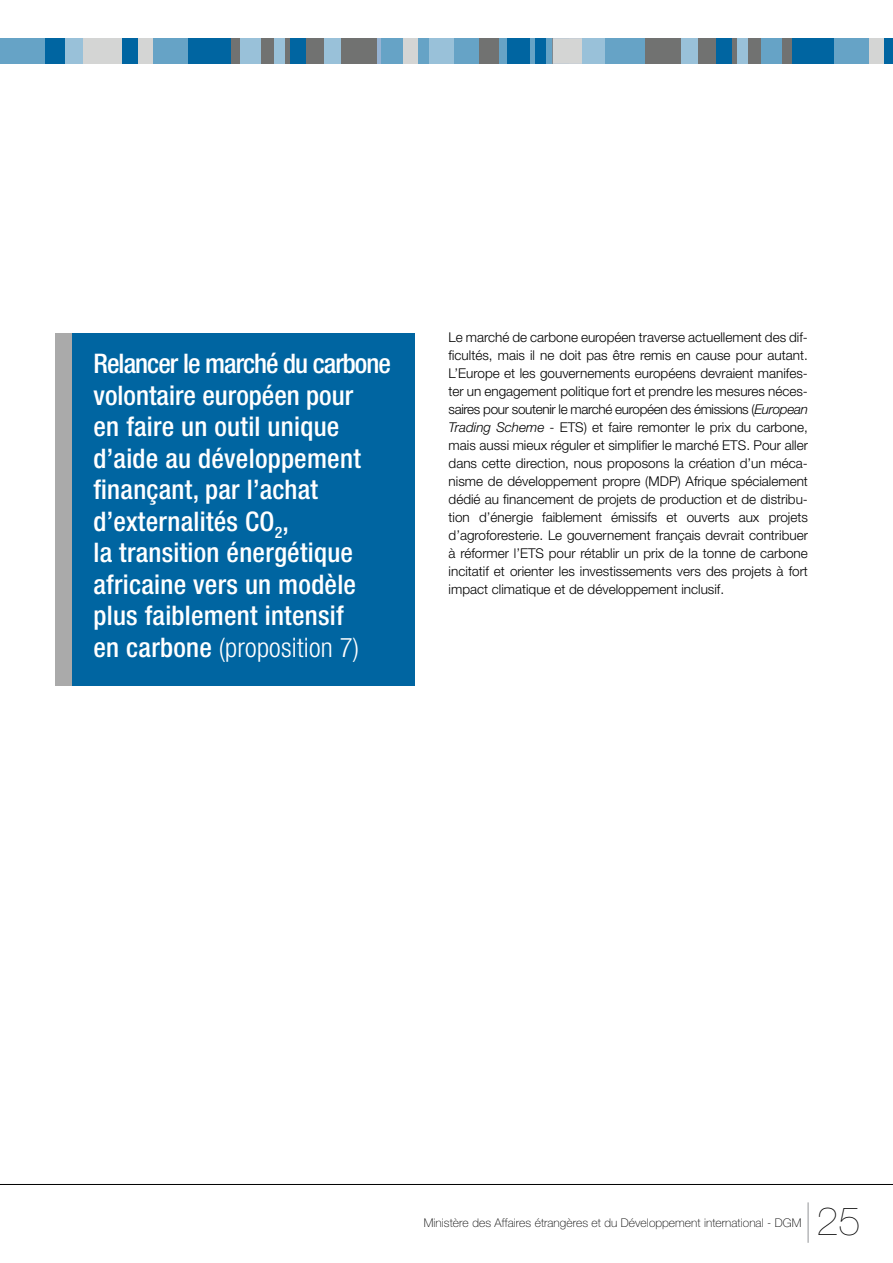
<style>
.page{position:relative;width:893px;height:1263px;background:#fff}
.page>*{position:absolute;margin:0;border:0;box-sizing:border-box;transform-origin:0 0}
.t1{font:200 39.6px "Helvetica Neue LT Std";color:#000}
.t2{font:500 condensed 27px/31.5px "Helvetica Neue LT Std";letter-spacing:.01em;color:#fff}
.t3{font:300 13.5px/18px "Helvetica Neue LT Std";color:#000;text-align:justify}
.t4{font:100 12px "Helvetica Neue LT Std";letter-spacing:.005em;color:#000}
.s1{font-weight:300}
.s2{font-style:italic}
</style>
<div class="page">
<hr style="left:0;top:1184px;width:893px;height:1px;background:#000">
<hr style="left:808px;top:1202px;width:1px;height:41px;background:#939598">
<div style="left:44px;top:38px;width:336px;height:26px;background:#717271"></div>
<div style="left:60px;top:38px;width:24px;height:26px;background:#99c1d9"></div>
<div style="left:84px;top:38px;width:69px;height:26px;background:#d4d5d4"></div>
<div style="left:186px;top:38px;width:44px;height:26px;background:#0065a1"></div>
<div style="left:240px;top:38px;width:21px;height:26px;background:#99c1d9"></div>
<div style="left:44px;top:38px;width:21px;height:26px;background:#0065a1"></div>
<div style="left:274px;top:38px;width:11px;height:26px;background:#99c1d9"></div>
<div style="left:291px;top:38px;width:15px;height:26px;background:#0065a1"></div>
<div style="left:324px;top:38px;width:17px;height:26px;background:#99c1d9"></div>
<div style="left:0;top:38px;width:45px;height:26px;background:#66a3c6"></div>
<div style="left:122px;top:38px;width:16px;height:26px;background:#0065a1"></div>
<div style="left:153px;top:38px;width:35px;height:26px;background:#66a3c6"></div>
<svg style="left:377px;top:38px;width:5px;height:26px"></svg>
<div style="left:642px;top:38px;width:251px;height:26px;background:#717271"></div>
<div style="left:382px;top:38px;width:170px;height:26px;background:#66a3c6"></div>
<div style="left:869px;top:38px;width:24px;height:26px;background:#d4d5d4"></div>
<div style="left:479px;top:38px;width:19px;height:26px;background:#717271"></div>
<div style="left:792px;top:38px;width:44px;height:26px;background:#0065a1"></div>
<div style="left:761px;top:38px;width:21px;height:26px;background:#66a3c6"></div>
<div style="left:737px;top:38px;width:11px;height:26px;background:#99c1d9"></div>
<div style="left:716px;top:38px;width:15px;height:26px;background:#0065a1"></div>
<div style="left:681px;top:38px;width:17px;height:26px;background:#99c1d9"></div>
<div style="left:404px;top:38px;width:14px;height:26px;background:#d4d5d4"></div>
<div style="left:429px;top:38px;width:24px;height:26px;background:#99c1d9"></div>
<div style="left:507px;top:38px;width:22px;height:26px;background:#0065a1"></div>
<svg style="left:552px;top:38px;width:31px;height:26px"></svg>
<div style="left:535px;top:38px;width:11px;height:26px;background:#0065a1"></div>
<div style="left:884px;top:38px;width:9px;height:26px;background:#0065a1"></div>
<div style="left:834px;top:38px;width:35px;height:26px;background:#66a3c6"></div>
<div style="left:604px;top:38px;width:41px;height:26px;background:#66a3c6"></div>
<div style="left:583px;top:38px;width:22px;height:26px;background:#99c1d9"></div>
<div style="left:55px;top:333px;width:17px;height:353px;background:#aaa"></div>
<div style="left:72px;top:333px;width:343px;height:353px;background:#0065a1"></div>
<p class="t2" style="left:94px;top:348px;width:299px">Relancer le marché du carbone volontaire européen pour<br>en faire un outil unique d’aide au développement finançant, par l’achat d’externalités CO <sub>2</sub>,<br>la transition énergétique africaine vers un modèle plus faiblement intensif<br>en carbone <span class="s1">(proposition 7)</span></p>
<p class="t3" style="left:449px;top:328px;width:361px">Le marché de carbone européen traverse actuellement des dif&shy;ficultés, mais il ne doit pas être remis en cause pour autant.<br>L’Europe et les gouvernements européens devraient manifes&shy;ter un engagement politique fort et prendre les mesures néces&shy;saires pour soutenir le marché européen des émissions (<span class="s2">European Trading Scheme</span> - ETS) et faire remonter le prix du carbone, mais aussi mieux réguler et simplifier le marché ETS. Pour aller dans cette direction, nous proposons la création d’un méca&shy;nisme de développement propre (MDP) Afrique spécialement dédié au financement de projets de production et de distribu&shy;tion d’énergie faiblement émissifs et ouverts aux projets d’agroforesterie. Le gouvernement français devrait contribuer à réformer l’ETS pour rétablir un prix de la tonne de carbone incitatif et orienter les investissements vers des projets à fort impact climatique et de développement inclusif.</p>
<p class="t4" style="left:424px;top:1216px;width:379px">Ministère des Affaires étrangères et du Développement international - DGM</p>
<h1 class="t1" style="left:816px;top:1198px;width:46px">25</h1>
</div>
